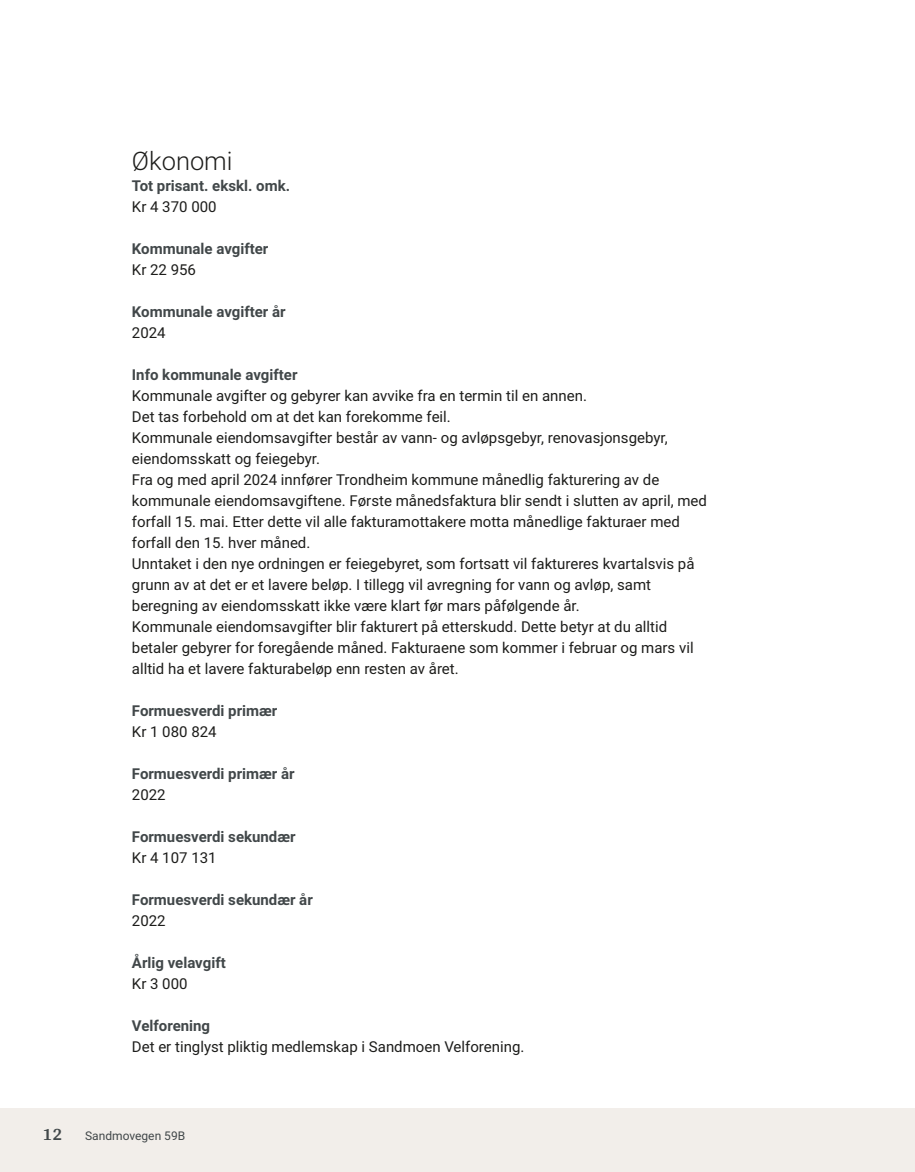
<style>
.page{position:relative;width:915px;height:1172px;background:#fff}
.page>*{position:absolute;margin:0;border:0;box-sizing:border-box;transform-origin:0 0}
.t1{font:300 25.5px "Roboto Vitec";color:#1d1d1b}
.t2{font:700 18px "Arya";color:#414749}
.t3{font:15px/21px "Roboto Vitec";color:#1d1d1b}
.t4{font:700 15px "Roboto Vitec";color:#414749}
.t5{font:12px "Roboto Vitec";color:#414749}
</style>
<div class="page">
<div style="left:0;top:1108px;width:914px;height:64px;background:#f2eeea"></div>
<h1 class="t1" style="left:132px;top:143px;width:102px">Økonomi</h1>
<p class="t4" style="left:132px;top:175px;width:160px">Tot prisant. ekskl. omk.</p>
<p class="t3" style="left:132px;top:195px;width:86px">Kr 4 370 000</p>
<p class="t4" style="left:132px;top:238px;width:138px">Kommunale avgifter</p>
<p class="t3" style="left:132px;top:258px;width:66px">Kr 22 956</p>
<p class="t4" style="left:132px;top:301px;width:155px">Kommunale avgifter år</p>
<p class="t3" style="left:132px;top:321px;width:35px">2024</p>
<p class="t4" style="left:132px;top:364px;width:167px">Info kommunale avgifter</p>
<p class="t3" style="left:132px;top:384px;width:576px">Kommunale avgifter og gebyrer kan avvike fra en termin til en annen.<br>Det tas forbehold om at det kan forekomme feil.<br>Kommunale eiendomsavgifter består av vann‑ og avløpsgebyr, renovasjonsgebyr, eiendomsskatt og feiegebyr.<br>Fra og med april 2024 innfører Trondheim kommune månedlig fakturering av de kommunale eiendomsavgiftene. Første månedsfaktura blir sendt i slutten av april, med forfall 15. mai. Etter dette vil alle fakturamottakere motta månedlige fakturaer med forfall den 15. hver måned.<br>Unntaket i den nye ordningen er feiegebyret, som fortsatt vil faktureres kvartalsvis på grunn av at det er et lavere beløp. I tillegg vil avregning for vann og avløp, samt beregning av eiendomsskatt ikke være klart før mars påfølgende år.<br>Kommunale eiendomsavgifter blir fakturert på etterskudd. Dette betyr at du alltid betaler gebyrer for foregående måned. Fakturaene som kommer i februar og mars vil alltid ha et lavere fakturabeløp enn resten av året.</p>
<p class="t4" style="left:132px;top:700px;width:147px">Formuesverdi primær</p>
<p class="t3" style="left:132px;top:720px;width:86px">Kr 1 080 824</p>
<p class="t4" style="left:132px;top:763px;width:164px">Formuesverdi primær år</p>
<p class="t3" style="left:132px;top:783px;width:35px">2022</p>
<p class="t4" style="left:132px;top:826px;width:165px">Formuesverdi sekundær</p>
<p class="t3" style="left:132px;top:846px;width:86px">Kr 4 107 131</p>
<p class="t4" style="left:132px;top:889px;width:182px">Formuesverdi sekundær år</p>
<p class="t3" style="left:132px;top:909px;width:35px">2022</p>
<p class="t4" style="left:132px;top:952px;width:95px">Årlig velavgift</p>
<p class="t3" style="left:132px;top:972px;width:57px">Kr 3 000</p>
<p class="t4" style="left:132px;top:1015px;width:80px">Velforening</p>
<p class="t3" style="left:132px;top:1035px;width:394px">Det er tinglyst pliktig medlemskap i Sandmoen Velforening.</p>
<p class="t2" style="left:43px;top:1123px;width:21px">12</p>
<p class="t5" style="left:85px;top:1127px;width:102px">Sandmovegen 59B</p>
</div>
